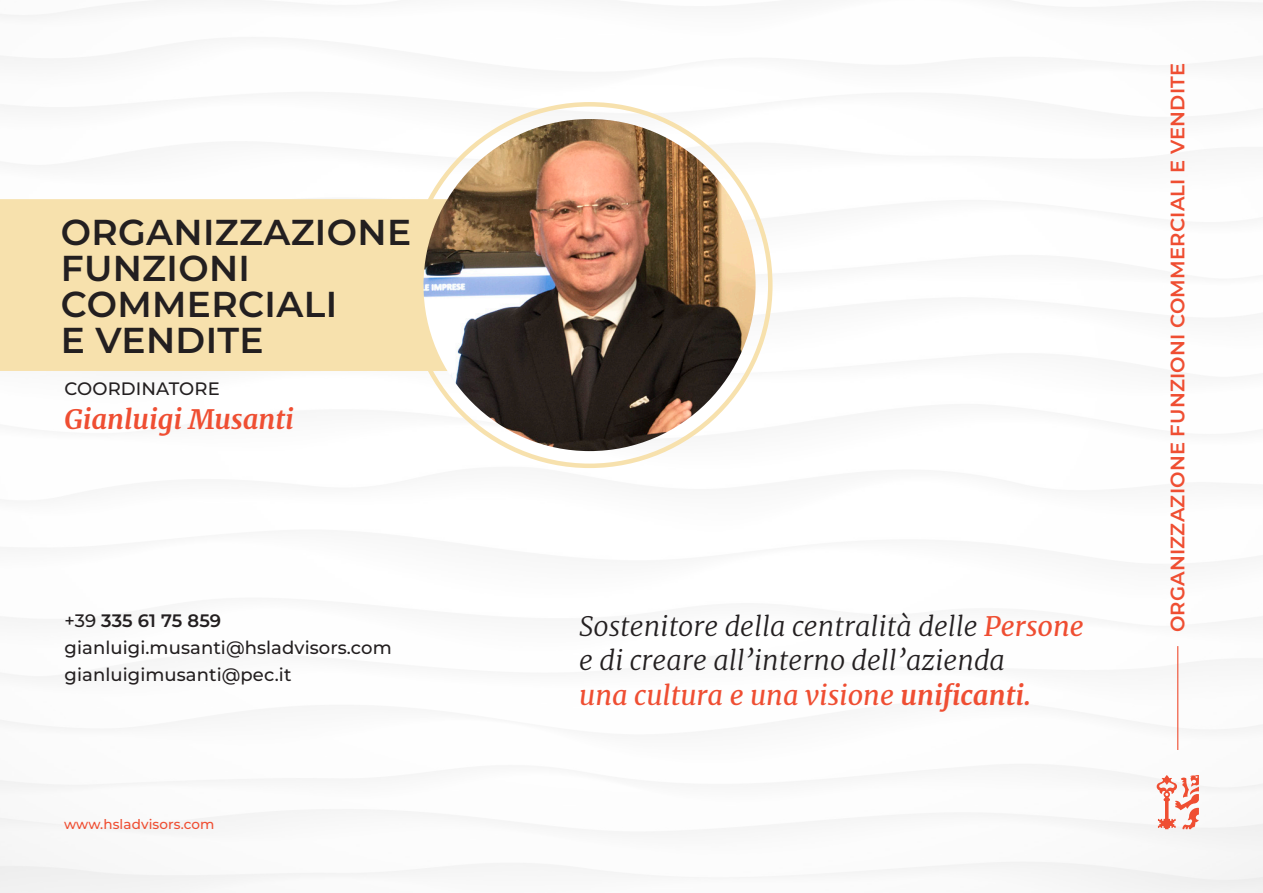
<style>
.page{position:relative;width:1263px;height:893px;background:#fff}
.page>*{position:absolute;margin:0;border:0;box-sizing:border-box;transform-origin:0 0}
.t1{font:600 36px/36px "Montserrat";letter-spacing:.01em;color:#231f20}
.t2{font:italic 300 27px/34.5px "Merriweather";color:#231f20}
.t3{font:italic 700 27px "Merriweather";color:#ef4e32}
.t4{font:600 19.5px "Montserrat";letter-spacing:.01em;color:#ef4e32}
.t5{font:500 18px/27px "Montserrat";letter-spacing:.005em;color:#231f20}
.t6{font:500 13.5px "Montserrat";letter-spacing:.01em;color:#ef4e32}
.s1{font-weight:600}
.s2{font-weight:400;color:#ef4e32}
.s3{font-weight:700;color:#ef4e32}
</style>
<div class="page">
<div style="left:0;top:199px;width:447px;height:172px;background:#f7e1ad"></div>
<img style="left:423px;top:119px;width:333px;height:332px;border-radius:166px">
<hr style="left:1177px;top:646px;width:1px;height:104px;background:#ef4e32">
<svg style="left:1156px;top:775px;width:43px;height:54px"></svg>
<h1 class="t1" style="left:61px;top:213px;width:352px">ORGANIZZAZIONE<br>FUNZIONI<br>COMMERCIALI<br>E VENDITE</h1>
<p class="t5" style="left:64px;top:374px;width:157px">COORDINATORE</p>
<p class="t3" style="left:64px;top:400px;width:231px">Gianluigi Musanti</p>
<p class="t5" style="left:65px;top:606px;width:329px">+39 <span class="s1">335 61 75 859 </span>gianluigi.musanti@hsladvisors.com gianluigimusanti@pec.it</p>
<p class="t2" style="left:579px;top:608px;width:506px">Sostenitore della centralità delle <span class="s2">Persone </span>e di creare all’interno dell’azienda<br><span class="s2">una cultura e una visione</span> <span class="s3">unificanti.</span></p>
<p class="t6" style="left:64px;top:815px;width:152px">www.hsladvisors.com</p>
<p class="t4" style="left:1163px;top:632px;width:571px;rotate:-90deg">ORGANIZZAZIONE FUNZIONI COMMERCIALI E VENDITE</p>
</div>
